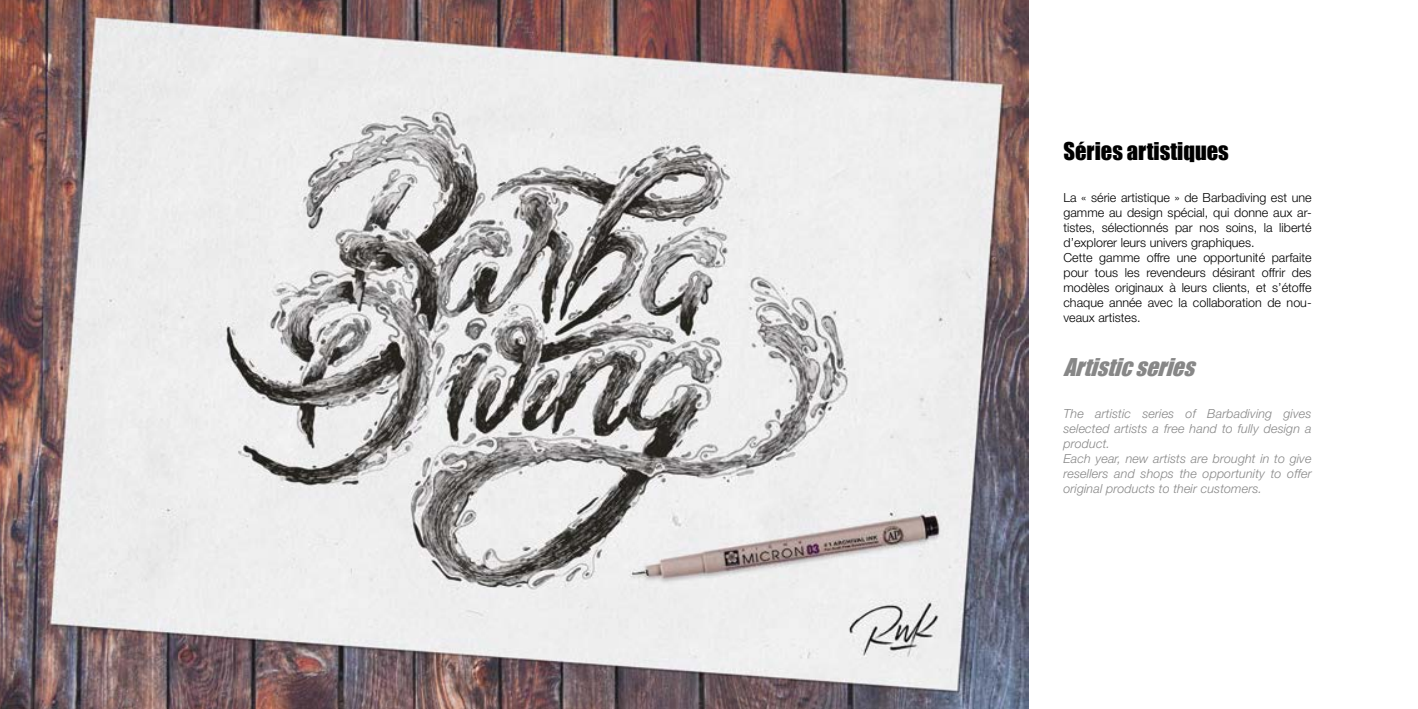
<style>
.page{position:relative;width:1418px;height:709px;background:#fff}
.page>*{position:absolute;margin:0;border:0;box-sizing:border-box;transform-origin:0 0}
.t1{font:22.5px "Impact";color:#000}
.t2{font:italic 22.5px "Impact";color:#878787}
.t3{font:300 12.5px/15px "Helvetica Neue LT Std";color:#000}
.t4{font:italic 300 12.5px/15px "Helvetica Neue LT Std";letter-spacing:.01em;color:#878787}
</style>
<div class="page">
<img style="left:0;top:0;width:1028px;height:709px">
<h1 class="t1" style="left:1063px;top:133px;width:167px">SÉRIES ARTISTIQUES</h1>
<p class="t3" style="left:1063px;top:189px;width:250px">La « série artistique » de Barbadiving est une gamme au design spécial, qui donne aux ar&shy;tistes, sélectionnés par nos soins, la liberté d’explorer leurs univers graphiques.<br>Cette gamme offre une opportunité parfaite pour tous les revendeurs désirant offrir des modèles originaux à leurs clients, et s’étoffe chaque année avec la collaboration de nou&shy;veaux artistes.</p>
<h1 class="t2" style="left:1063px;top:349px;width:141px">Artisticseries</h1>
<p class="t4" style="left:1063px;top:405px;width:250px">The artistic series of Barbadiving gives selected artists a free hand to fully design a product.<br>Each year, new artists are brought in to give resellers and shops the opportunity to offer original products to their customers.</p>
</div>
